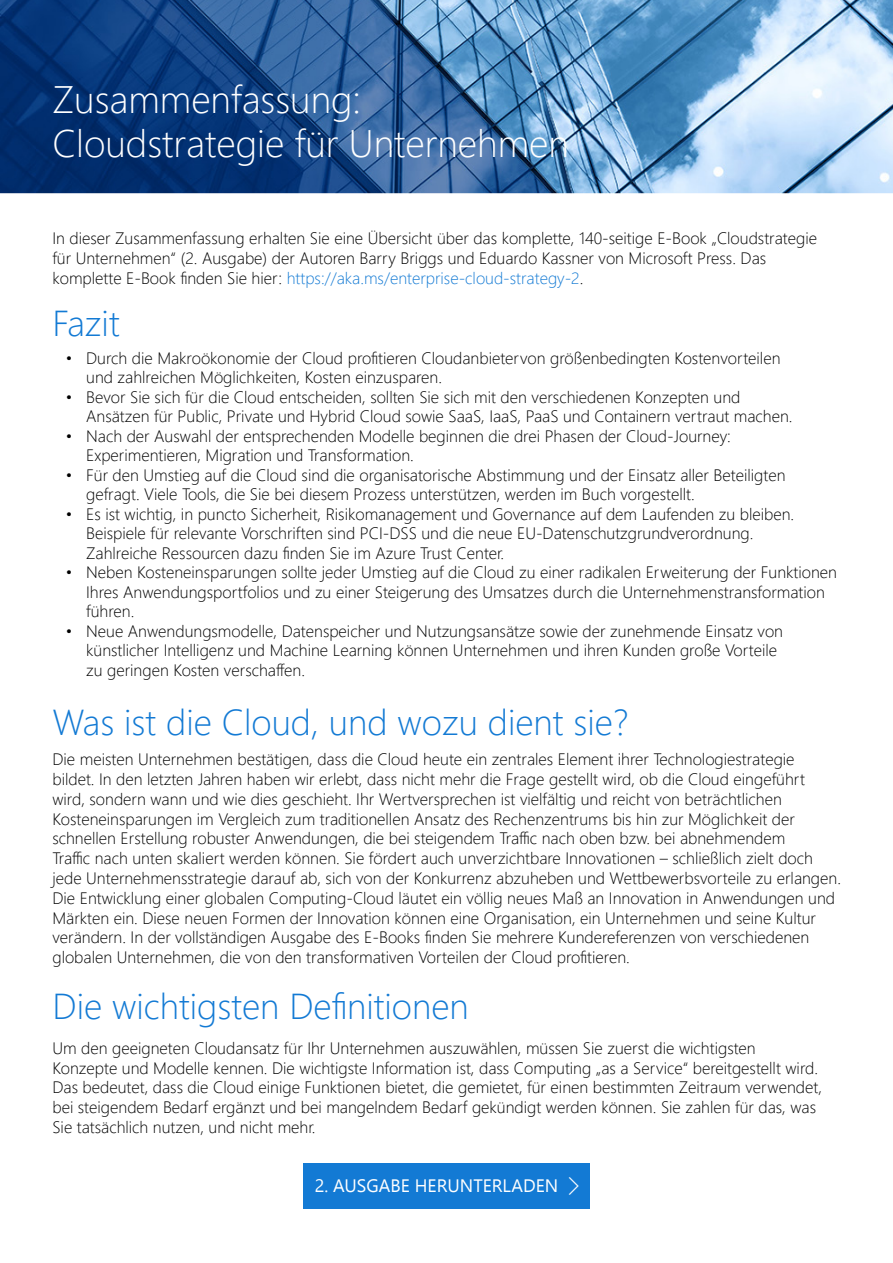
<style>
.page{position:relative;width:893px;height:1263px;background:#fff}
.page>*{position:absolute;margin:0;border:0;box-sizing:border-box;transform-origin:0 0}
.t1{font:300 38.25px "Segoe UI";color:#fff}
.t2{font:300 36px "Segoe UI";color:#137ad4}
.t3{font:18px "Segoe UI";color:#fff}
.t4{font:300 16.5px/19.8px "Segoe UI";color:#000}
.s1{color:#137ad4}
</style>
<div class="page">
<img style="left:0;top:0;width:893px;height:194px">
<div style="left:303px;top:1163px;width:287px;height:46px;background:#137ad4"></div>
<p class="t1" style="left:52px;top:69px;width:310px">Zusammenfassung:</p>
<p class="t1" style="left:52px;top:112px;width:518px">Cloudstrategie für Unternehmen</p>
<p class="t4" style="left:52px;top:227px;width:766px">In dieser Zusammenfassung erhalten Sie eine Übersicht über das komplette, 140-seitige E-Book „Cloudstrategie für Unternehmen“ (2. Ausgabe) der Autoren Barry Briggs und Eduardo Kassner von Microsoft Press. Das komplette E-Book finden Sie hier: <span class="s1">https://aka.ms/enterprise-cloud-strategy-2</span>.</p>
<p class="t2" style="left:52px;top:294px;width:69px">Fazit</p>
<p class="t4" style="left:86px;top:348px;width:696px;text-indent:-20px">• Durch die Makroökonomie der Cloud profitieren Cloudanbietervon größenbedingten Kostenvorteilen und zahlreichen Möglichkeiten, Kosten einzusparen.</p>
<p class="t4" style="left:86px;top:387px;width:708px;text-indent:-20px">• Bevor Sie sich für die Cloud entscheiden, sollten Sie sich mit den verschiedenen Konzepten und<br>Ansätzen für Public, Private und Hybrid Cloud sowie SaaS, IaaS, PaaS und Containern vertraut machen.</p>
<p class="t4" style="left:86px;top:426px;width:646px;text-indent:-20px">• Nach der Auswahl der entsprechenden Modelle beginnen die drei Phasen der Cloud-Journey:<br>Experimentieren, Migration und Transformation.</p>
<p class="t4" style="left:86px;top:465px;width:701px;text-indent:-20px">• Für den Umstieg auf die Cloud sind die organisatorische Abstimmung und der Einsatz aller Beteiligten gefragt. Viele Tools, die Sie bei diesem Prozess unterstützen, werden im Buch vorgestellt.</p>
<p class="t4" style="left:86px;top:504px;width:710px;text-indent:-20px">• Es ist wichtig, in puncto Sicherheit, Risikomanagement und Governance auf dem Laufenden zu bleiben.<br>Beispiele für relevante Vorschriften sind PCI-DSS und die neue EU-Datenschutzgrundverordnung.<br>Zahlreiche Ressourcen dazu finden Sie im Azure Trust Center.</p>
<p class="t4" style="left:86px;top:562px;width:752px;text-indent:-20px">• Neben Kosteneinsparungen sollte jeder Umstieg auf die Cloud zu einer radikalen Erweiterung der Funktionen<br>Ihres Anwendungsportfolios und zu einer Steigerung des Umsatzes durch die Unternehmenstransformation führen.</p>
<p class="t4" style="left:86px;top:621px;width:698px;text-indent:-20px">• Neue Anwendungsmodelle, Datenspeicher und Nutzungsansätze sowie der zunehmende Einsatz von künstlicher Intelligenz und Machine Learning können Unternehmen und ihren Kunden große Vorteile zu geringen Kosten verschaffen.</p>
<p class="t2" style="left:52px;top:693px;width:577px">Was ist die Cloud, und wozu dient sie?</p>
<p class="t4" style="left:52px;top:749px;width:790px">Die meisten Unternehmen bestätigen, dass die Cloud heute ein zentrales Element ihrer Technologiestrategie<br>bildet. In den letzten Jahren haben wir erlebt, dass nicht mehr die Frage gestellt wird, ob die Cloud eingeführt wird, sondern wann und wie dies geschieht. Ihr Wertversprechen ist vielfältig und reicht von beträchtlichen Kosteneinsparungen im Vergleich zum traditionellen Ansatz des Rechenzentrums bis hin zur Möglichkeit der schnellen Erstellung robuster Anwendungen, die bei steigendem Traffic nach oben bzw. bei abnehmendem<br>Traffic nach unten skaliert werden können. Sie fördert auch unverzichtbare Innovationen – schließlich zielt doch jede Unternehmensstrategie darauf ab, sich von der Konkurrenz abzuheben und Wettbewerbsvorteile zu erlangen.<br>Die Entwicklung einer globalen Computing-Cloud läutet ein völlig neues Maß an Innovation in Anwendungen und Märkten ein. Diese neuen Formen der Innovation können eine Organisation, ein Unternehmen und seine Kultur verändern. In der vollständigen Ausgabe des E-Books finden Sie mehrere Kundereferenzen von verschiedenen globalen Unternehmen, die von den transformativen Vorteilen der Cloud profitieren.</p>
<p class="t2" style="left:52px;top:977px;width:418px">Die wichtigsten Definitionen</p>
<p class="t4" style="left:52px;top:1037px;width:771px">Um den geeigneten Cloudansatz für Ihr Unternehmen auszuwählen, müssen Sie zuerst die wichtigsten Konzepte und Modelle kennen. Die wichtigste Information ist, dass Computing „as a Service“ bereitgestellt wird.<br>Das bedeutet, dass die Cloud einige Funktionen bietet, die gemietet, für einen bestimmten Zeitraum verwendet, bei steigendem Bedarf ergänzt und bei mangelndem Bedarf gekündigt werden können. Sie zahlen für das, was Sie tatsächlich nutzen, und nicht mehr.</p>
<p class="t3" style="left:315px;top:1171px;width:245px">2. AUSGABE HERUNTERLADEN</p>
</div>
